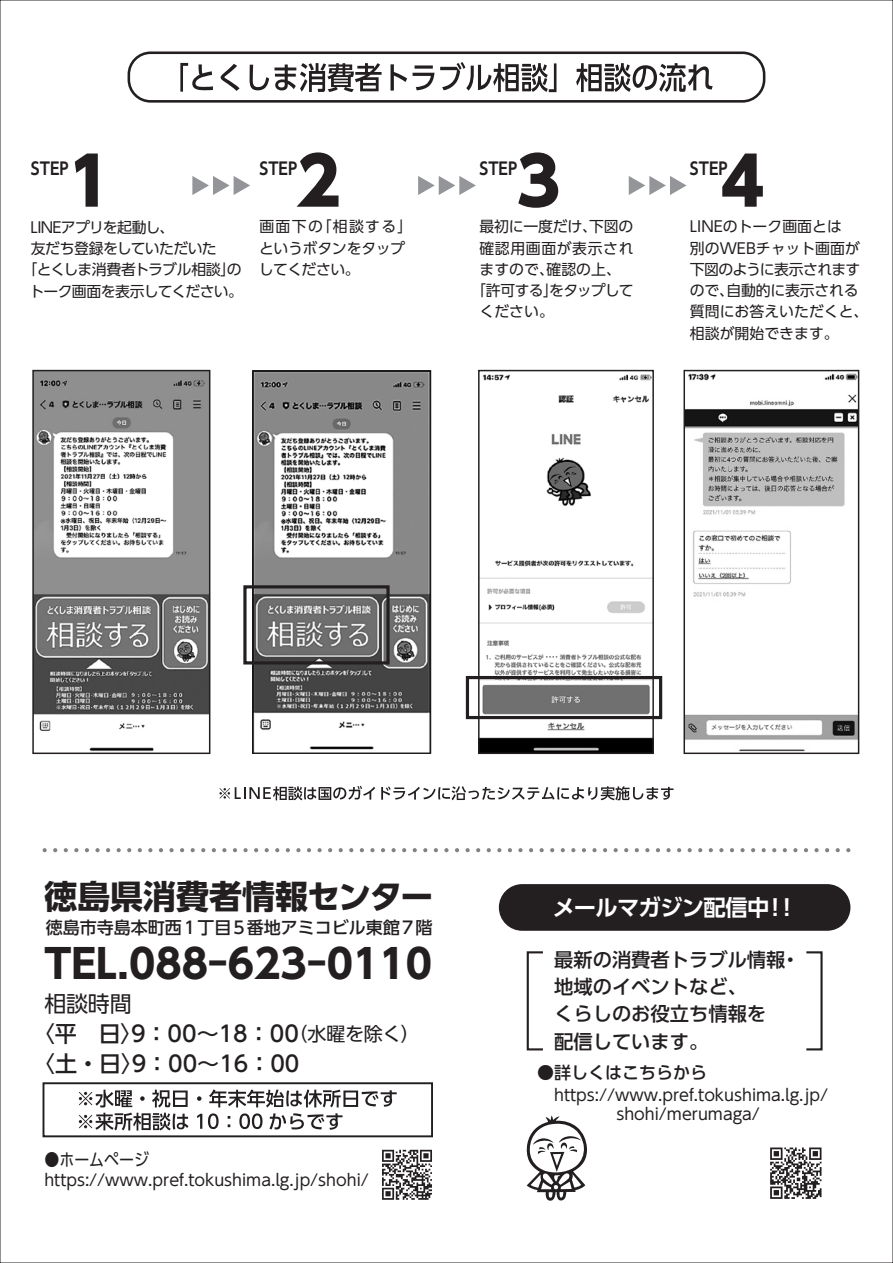
<style>
.page{position:relative;width:893px;height:1263px;background:#fff}
.page>*{position:absolute;margin:0;border:0;box-sizing:border-box;transform-origin:0 0}
.t1{font:800 65.85px "UD Shin Go Pro";color:#231f20}
.t2{font:700 39.9px "UD Shin Go Pro";color:#231f20}
.t3{font:700 33px "UD Shin Go Pro";color:#231f20}
.t4{font:700 22.35px "UD Shin Go Pro De";letter-spacing:-.03em;color:#fff}
.t5{font:500 22.05px/29.7px "UD Shin Go Pro";color:#231f20}
.t6{font:22.05px "UD Shin Go Pro";color:#231f20}
.t7{font:500 19.2px/27.2px "UD Shin Go Pro";color:#231f20}
.t8{font:19.05px "UD Shin Go Pro";letter-spacing:-.015em;color:#231f20}
.t9{font:500 16.95px "UD Shin Go Pro";color:#231f20}
.t10{font:700 16.95px "UD Shin Go Pr 6 De";color:#231f20;scale:.9 1}
.t11{font:16.95px "UD Shin Go Pro";color:#231f20;scale:.88 1}
.t12{font:15.9px/19.2px "UD Shin Go Pro";color:#231f20;text-align:center}
.t13{font:14.85px/21.3px "UD Shin Go Pro";letter-spacing:-.015em;color:#231f20}
.t14{font:14.85px/21.3px "UD Shin Go Pro";letter-spacing:-.04em;color:#231f20}
.t15{font:14.85px "UD Shin Go Pro";letter-spacing:-.045em;color:#231f20}
.t16{font:14.85px "UD Shin Go Pro";letter-spacing:-.05em;color:#231f20}
.t17{font:14.85px "UD Shin Go Pro";letter-spacing:.04em;color:#231f20}
.s1{font-weight:400}
</style>
<div class="page">
<img style="left:480px;top:374px;width:172px;height:378px">
<div style="left:478px;top:370px;width:176px;height:384px;border:1px solid #231f20"></div>
<svg style="left:382px;top:1150px;width:50px;height:50px"></svg>
<div style="left:128px;top:51px;width:637px;height:52px;border:3px solid #231f20;border-radius:22px"></div>
<svg style="left:180px;top:63px;width:33px;height:29px"></svg>
<svg style="left:221px;top:64px;width:19px;height:27px"></svg>
<svg style="left:250px;top:63px;width:132px;height:29px"></svg>
<svg style="left:390px;top:64px;width:17px;height:27px"></svg>
<svg style="left:413px;top:65px;width:21px;height:25px"></svg>
<svg style="left:440px;top:62px;width:116px;height:30px"></svg>
<svg style="left:576px;top:63px;width:137px;height:29px"></svg>
<svg style="left:219px;top:786px;width:156px;height:14px"></svg>
<svg style="left:381px;top:786px;width:292px;height:14px"></svg>
<img style="left:35px;top:373px;width:172px;height:378px">
<div style="left:32px;top:370px;width:178px;height:384px;border:2px solid #231f20"></div>
<img style="left:255px;top:372px;width:174px;height:378px">
<div style="left:253px;top:370px;width:178px;height:383px;border:1px solid #231f20"></div>
<img style="left:685px;top:373px;width:172px;height:379px">
<div style="left:683px;top:370px;width:176px;height:384px;border:1px solid #231f20"></div>
<svg style="left:192px;top:176px;width:58px;height:19px"></svg>
<svg style="left:418px;top:176px;width:58px;height:19px"></svg>
<svg style="left:629px;top:176px;width:58px;height:19px"></svg>
<svg style="left:55px;top:848px;width:794px;height:4px"></svg>
<div style="left:243px;top:585px;width:147px;height:79px;border:3px solid #231f20"></div>
<div style="left:466px;top:676px;width:196px;height:43px;border:3px solid #231f20"></div>
<div style="left:500px;top:885px;width:349px;height:44px;background:#231f20;border-radius:22px"></div>
<div style="left:499px;top:884px;width:351px;height:47px;border:2px solid #231f20;border-radius:22px"></div>
<div style="left:43px;top:1082px;width:390px;height:55px;border:2px solid #231f20"></div>
<svg style="left:197px;top:1096px;width:4px;height:5px"></svg>
<svg style="left:209px;top:1089px;width:188px;height:18px"></svg>
<svg style="left:79px;top:1090px;width:109px;height:40px"></svg>
<svg style="left:197px;top:1114px;width:5px;height:15px"></svg>
<svg style="left:208px;top:1113px;width:11px;height:16px"></svg>
<svg style="left:228px;top:1116px;width:2px;height:11px"></svg>
<svg style="left:239px;top:1113px;width:23px;height:16px"></svg>
<svg style="left:269px;top:1113px;width:73px;height:17px"></svg>
<svg style="left:526px;top:1115px;width:61px;height:86px"></svg>
<div style="left:805px;top:951px;width:18px;height:99px;border:2px solid #231f20"></div>
<div style="left:527px;top:951px;width:17px;height:99px;border:2px solid #231f20"></div>
<svg style="left:770px;top:1147px;width:51px;height:52px"></svg>
<p class="t10" style="left:259px;top:155px;width:44px">STEP</p>
<h1 class="t1" style="left:297px;top:128px;width:45px">2</h1>
<p class="t10" style="left:479px;top:155px;width:44px">STEP</p>
<h1 class="t1" style="left:517px;top:128px;width:45px">3</h1>
<p class="t10" style="left:31px;top:155px;width:44px">STEP</p>
<h1 class="t1" style="left:68px;top:128px;width:45px">1</h1>
<p class="t10" style="left:690px;top:155px;width:44px">STEP</p>
<p class="t13" style="left:317px;top:216px;width:97px">「相談する「</p>
<h1 class="t1" style="left:721px;top:128px;width:45px">4</h1>
<p class="t13" style="left:479px;top:216px;width:119px">最初に一度だけ、</p>
<p class="t17" style="left:479px;top:236px;width:156px">確認用画面が表示され</p>
<p class="t13" style="left:546px;top:258px;width:76px">確認の上、</p>
<p class="t16" style="left:31px;top:215px;width:145px">LINEアプリを起動し、</p>
<p class="t14" style="left:31px;top:237px;width:188px">友だち登録をしていただいた</p>
<p class="t15" style="left:23px;top:258px;width:221px">「とくしま消費者トラブル相談の」</p>
<p class="t16" style="left:30px;top:279px;width:215px">トーク画面を表示してください。</p>
<p class="t13" style="left:259px;top:216px;width:148px">画面下の<br>というボタンをタップしてください。</p>
<p class="t13" style="left:589px;top:216px;width:46px">下図の</p>
<p class="t13" style="left:690px;top:216px;width:153px">LINEのトーク画面とは</p>
<p class="t13" style="left:690px;top:237px;width:172px">別のWEBチャット画面が</p>
<p class="t15" style="left:690px;top:257px;width:172px">下図のように表示されます</p>
<p class="t13" style="left:726px;top:279px;width:134px">自動的に表示される</p>
<p class="t14" style="left:471px;top:258px;width:164px;text-indent:8px">ますので、<br>「許可するをタップして</p>
<p class="t13" style="left:479px;top:279px;width:80px;text-align:right">」<br>ください。</p>
<p class="t13" style="left:690px;top:279px;width:180px">ので、<br>質問にお答えいただくと、相談が開始できます。</p>
<h3 class="t3" style="left:44px;top:869px;width:390px">徳島県消費者情報センター</h3>
<p class="t9" style="left:46px;top:914px;width:388px">徳島市寺島本町西1丁目5番地アミコビル東館7階</p>
<h2 class="t2" style="left:44px;top:931px;width:389px">TEL.088-623-0110</h2>
<h3 class="t6" style="left:44px;top:986px;width:89px">相談時間</h3>
<h3 class="t5" style="left:132px;top:1018px;width:169px;text-indent:-99px"><span class="s1">〈</span>平　日<span class="s1">〉<br></span>9：00~16：00</h3>
<h3 class="t5" style="left:131px;top:1018px;width:169px">9：00～18：00</h3>
<p class="t8" style="left:289px;top:1018px;width:133px">（水曜を除く(</p>
<h3 class="t5" style="left:33px;top:1048px;width:112px"><span class="s1">〈</span>土・日<span class="s1">〈</span></h3>
<p class="t11" style="left:44px;top:1146px;width:121px">●ホームページ</p>
<p class="t12" style="left:44px;top:1170px;width:326px">https://www.pref.tokushima l g. .jp/shohi/</p>
<h3 class="t4" style="left:553px;top:889px;width:239px">メールマガジン配信中 !!</h3>
<p class="t7" style="left:554px;top:945px;width:233px">最新の消費者トラブル情報地域のイベントなど、<br>くらしのお役立ち情報を配信しています。</p>
<p class="t7" style="left:781px;top:945px;width:21px">・</p>
<p class="t9" style="left:537px;top:1059px;width:172px">●詳しくはこちらから</p>
<p class="t12" style="left:554px;top:1084px;width:275px">https://www.pref.tokushima l g. .jp/ shohi/merumaga/</p>
</div>
